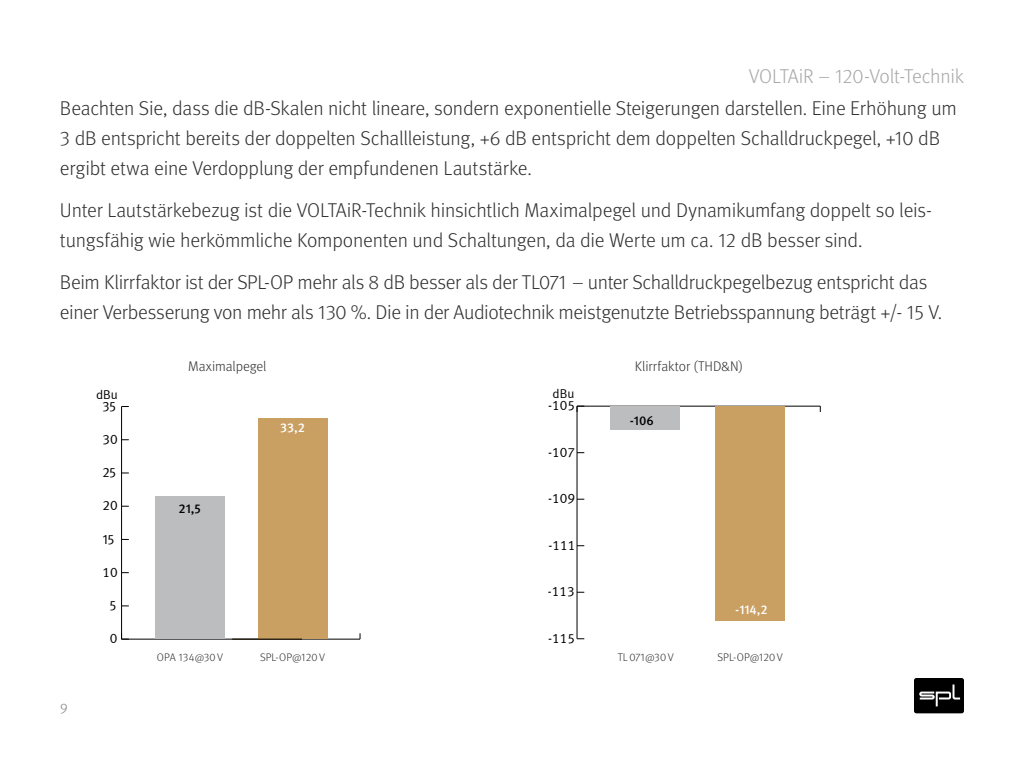
<style>
.page{position:relative;width:1024px;height:768px;background:#fff}
.page>*{position:absolute;margin:0;border:0;box-sizing:border-box;transform-origin:0 0}
.t1{font:300 20px/30px "Meta Pro";letter-spacing:-.015em;color:#2f2f2f}
.t2{font:300 20px "Meta Pro";letter-spacing:-.015em;color:#a7a7a7}
.t3{font:300 14px "Meta Pro";letter-spacing:-.005em;color:#2f2f2f}
.t4{font:300 14px "Meta Pro";color:#818181}
.t5{font:13.6px "Meta Normal LF";color:#000}
.t6{font:13.6px "Meta Pro";color:#000}
.t7{font:500 12.8px "Meta Pro";color:#fff}
.t8{font:500 12.8px "Meta Pro";color:#000}
.t9{font:12.8px "Meta Normal LF";color:#000}
.t10{font:300 11.1px "Meta Pro";letter-spacing:.01em;color:#2f2f2f}
.t11{font:300 11px "Meta Pro";letter-spacing:.01em;color:#2f2f2f}
</style>
<div class="page">
<div style="left:914px;top:678px;width:50px;height:35px;background:#000;border-radius:2px"></div>
<svg style="left:919px;top:684px;width:42px;height:23px"></svg>
<hr style="left:122px;top:639px;width:238px;height:1px;background:#000">
<hr style="left:121px;top:407px;width:1px;height:232px;background:#000">
<svg style="left:121px;top:633px;width:8px;height:7px"></svg>
<div style="left:258px;top:418px;width:70px;height:221px;background:#c99f62"></div>
<div style="left:155px;top:496px;width:69px;height:143px;background:#bbbdbe"></div>
<hr style="left:577px;top:406px;width:243px;height:1px;background:#000">
<hr style="left:577px;top:406px;width:1px;height:233px;background:#000">
<div style="left:715px;top:406px;width:70px;height:214px;background:#c99f62"></div>
<div style="left:610px;top:406px;width:70px;height:23px;background:#bbbdbe"></div>
<p class="t2" style="left:749px;top:62px;width:217px">VOLTAiR – 120-Volt-Technik</p>
<p class="t1" style="left:60px;top:92px;width:898px">Beachten Sie, dass die dB-Skalen nicht lineare, sondern exponentielle Steigerungen darstellen. Eine Erhöhung um<br>3 dB entspricht bereits der doppelten Schallleistung, +6 dB entspricht dem doppelten Schalldruckpegel, +10 dB ergibt etwa eine Verdopplung der empfundenen Lautstärke.</p>
<p class="t1" style="left:60px;top:194px;width:873px">Unter Lautstärkebezug ist die VOLTAiR-Technik hinsichtlich Maximalpegel und Dynamikumfang doppelt so leis&shy;tungsfähig wie herkömmliche Komponenten und Schaltungen, da die Werte um ca. 12 dB besser sind.</p>
<p class="t1" style="left:60px;top:266px;width:884px">Beim Klirrfaktor ist der SPL-OP mehr als 8 dB besser als der TL071 – unter Schalldruckpegelbezug entspricht das einer Verbesserung von mehr als 130 %. Die in der Audiotechnik meistgenutzte Betriebsspannung beträgt +/- 15 V.</p>
<p class="t3" style="left:188px;top:356px;width:80px">Maximalpegel</p>
<p class="t3" style="left:635px;top:356px;width:110px">Klirrfaktor (THD&amp;N)</p>
<p class="t4" style="left:60px;top:698px;width:9px">9</p>
<p class="t9" style="left:96px;top:387px;width:23px">dBu</p>
<p class="t6" style="left:102px;top:396px;width:15px">35</p>
<p class="t5" style="left:102px;top:432px;width:17px">30</p>
<p class="t6" style="left:102px;top:462px;width:15px">25</p>
<p class="t5" style="left:102px;top:498px;width:17px">20</p>
<p class="t6" style="left:103px;top:529px;width:14px">15</p>
<p class="t5" style="left:103px;top:564px;width:17px">10</p>
<p class="t6" style="left:110px;top:595px;width:8px">5</p>
<p class="t5" style="left:110px;top:631px;width:9px">0</p>
<p class="t8" style="left:179px;top:499px;width:24px">21,5</p>
<p class="t7" style="left:280px;top:418px;width:27px">33,2</p>
<p class="t11" style="left:157px;top:649px;width:68px">OPA 134@30V</p>
<p class="t11" style="left:260px;top:649px;width:66px">SPL-OP@120V</p>
<p class="t9" style="left:553px;top:386px;width:23px">dBu</p>
<p class="t5" style="left:548px;top:398px;width:28px">-105</p>
<p class="t5" style="left:548px;top:444px;width:28px">-107</p>
<p class="t5" style="left:548px;top:491px;width:28px">-109</p>
<p class="t5" style="left:548px;top:537px;width:28px">-111</p>
<p class="t5" style="left:548px;top:584px;width:28px">-113</p>
<p class="t5" style="left:548px;top:630px;width:28px">-115</p>
<p class="t8" style="left:630px;top:411px;width:26px">-106</p>
<p class="t7" style="left:735px;top:599px;width:34px">-114,2</p>
<p class="t10" style="left:618px;top:649px;width:58px">TL071@30V</p>
<p class="t10" style="left:717px;top:649px;width:67px">SPL-OP@120V</p>
</div>
